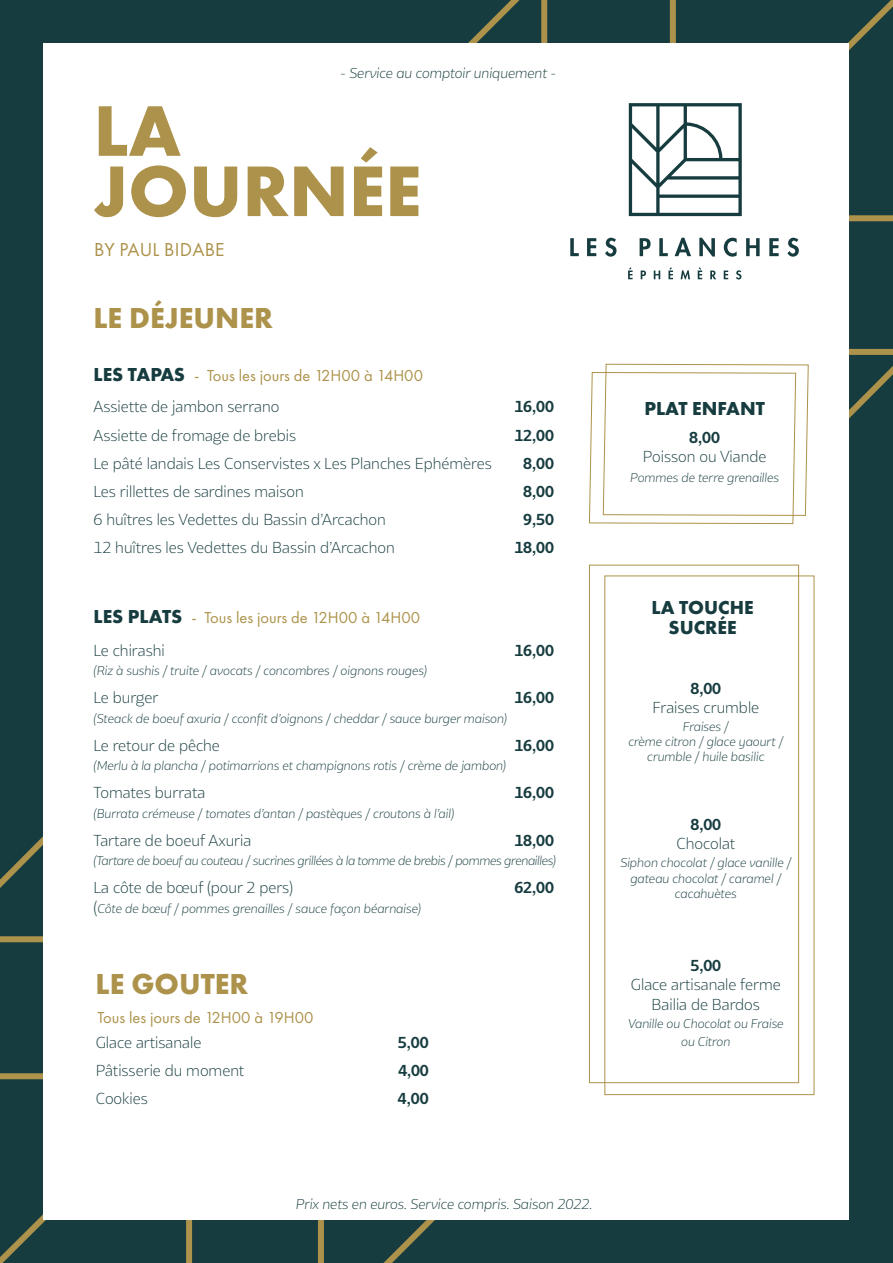
<style>
.page{position:relative;width:893px;height:1263px;background:#173c3f}
.page>*{position:absolute;margin:0;border:0;box-sizing:border-box;transform-origin:0 0}
.t1{font:700 74.25px/60.3px "Futura PT";color:#ac924a}
.t2{font:700 30px "Futura PT";color:#ac924a}
.tabs-dejeuner{font:700 19.5px/19.5px "Futura PT";color:#173c3f;text-align:center}
.t3{font:19.5px "Futura PT";letter-spacing:.01em;color:#ac924a}
.t4{font:16.5px "Futura PT";color:#ac924a}
.tabs-dejeuner-2{font:300 15px/19.5px "Bw Glenn Sans";color:#173c3f;text-align:center}
.tabs-dejeuner-3{font:700 15px "Bw Glenn Sans";color:#173c3f}
.tab-petit-dej-gouter{font:300 15px "Bw Glenn Sans";color:#173c3f}
.tab-petit-dej-gouter-2{font:700 15px "Bw Glenn Sans";color:#173c3f}
.tabs{font:italic 300 13.5px "Bw Glenn Sans";color:#173c3f}
.tabs-dejeuner-4{font:italic 300 12px/15px "Bw Glenn Sans";color:#173c3f;text-align:center}
.tabs-dejeuner-5{font:italic 300 12px "Bw Glenn Sans";letter-spacing:-.025em;color:#173c3f}
.s1{font-weight:700;font-size:19.5px;color:#173c3f}
.s2{font-style:normal;font-size:15px}
.s3{font-weight:700}
</style>
<div class="page">
<svg style="left:406px;top:0;width:487px;height:419px"></svg>
<svg style="left:538px;top:0;width:355px;height:358px"></svg>
<svg style="left:667px;top:0;width:226px;height:224px"></svg>
<svg style="left:0;top:801px;width:463px;height:462px"></svg>
<svg style="left:0;top:933px;width:327px;height:330px"></svg>
<svg style="left:0;top:1070px;width:195px;height:193px"></svg>
<div style="left:44px;top:44px;width:805px;height:1175px;background:#fff"></div>
<svg style="left:570px;top:238px;width:9px;height:18px"></svg>
<svg style="left:587px;top:238px;width:9px;height:18px"></svg>
<svg style="left:605px;top:238px;width:11px;height:19px"></svg>
<svg style="left:640px;top:238px;width:11px;height:18px"></svg>
<svg style="left:659px;top:238px;width:9px;height:18px"></svg>
<svg style="left:675px;top:238px;width:16px;height:18px"></svg>
<svg style="left:699px;top:238px;width:16px;height:18px"></svg>
<svg style="left:724px;top:238px;width:13px;height:19px"></svg>
<svg style="left:746px;top:238px;width:14px;height:18px"></svg>
<svg style="left:769px;top:238px;width:10px;height:18px"></svg>
<svg style="left:787px;top:238px;width:12px;height:19px"></svg>
<svg style="left:628px;top:267px;width:5px;height:12px"></svg>
<svg style="left:641px;top:271px;width:5px;height:8px"></svg>
<svg style="left:654px;top:271px;width:6px;height:8px"></svg>
<svg style="left:668px;top:267px;width:5px;height:12px"></svg>
<svg style="left:681px;top:270px;width:9px;height:9px"></svg>
<svg style="left:698px;top:267px;width:4px;height:12px"></svg>
<svg style="left:710px;top:271px;width:6px;height:8px"></svg>
<svg style="left:724px;top:271px;width:4px;height:8px"></svg>
<svg style="left:736px;top:270px;width:5px;height:9px"></svg>
<svg style="left:629px;top:103px;width:113px;height:113px"></svg>
<div style="left:589px;top:565px;width:210px;height:518px;border:1px solid #ac924a"></div>
<svg style="left:589px;top:363px;width:220px;height:161px"></svg>
<p class="tabs" style="left:340px;top:65px;width:218px">- Service au comptoir uniquement -</p>
<p class="t1" style="left:94px;top:99px;width:329px">LA<br>JOURNÉE</p>
<p class="t3" style="left:94px;top:238px;width:132px">BY PAUL BIDABE</p>
<p class="t2" style="left:94px;top:298px;width:181px">LE DÉJEUNER</p>
<p class="t4" style="left:94px;top:365px;width:331px"><span class="s1">LES TAPAS</span> - Tous les jours de 12H00 à 14H00</p>
<p class="tabs-dejeuner-2" style="left:94px;top:397px;width:187px">Assiette de jambon serrano</p>
<p class="tabs-dejeuner-3" style="left:514px;top:398px;width:41px">16,00</p>
<p class="tabs-dejeuner-2" style="left:94px;top:425px;width:204px">Assiette de fromage de brebis</p>
<p class="tabs-dejeuner-3" style="left:514px;top:426px;width:41px">12,00</p>
<p class="tabs-dejeuner-2" style="left:94px;top:453px;width:400px">Le pâté landais Les Conservistes x Les Planches Ephémères</p>
<p class="tabs-dejeuner-3" style="left:523px;top:454px;width:32px">8,00</p>
<p class="tabs-dejeuner-2" style="left:94px;top:481px;width:212px">Les rillettes de sardines maison</p>
<p class="tabs-dejeuner-3" style="left:523px;top:482px;width:32px">8,00</p>
<p class="tabs-dejeuner-2" style="left:94px;top:509px;width:294px">6 huîtres les Vedettes du Bassin d’Arcachon</p>
<p class="tabs-dejeuner-3" style="left:523px;top:510px;width:32px">9,50</p>
<p class="tabs-dejeuner-2" style="left:94px;top:537px;width:303px">12 huîtres les Vedettes du Bassin d’Arcachon</p>
<p class="tabs-dejeuner-3" style="left:514px;top:538px;width:41px">18,00</p>
<p class="t4" style="left:94px;top:608px;width:328px"><span class="s1">LES PLATS</span> - Tous les jours de 12H00 à 14H00</p>
<p class="tabs-dejeuner-2" style="left:94px;top:640px;width:73px">Le chirashi</p>
<p class="tabs-dejeuner-3" style="left:514px;top:641px;width:41px">16,00</p>
<p class="tabs-dejeuner-4" style="left:94px;top:663px;width:335px">(Riz à sushis / truite / avocats / concombres / oignons rouges)</p>
<p class="tabs-dejeuner-2" style="left:94px;top:688px;width:66px">Le burger</p>
<p class="tabs-dejeuner-3" style="left:514px;top:688px;width:41px">16,00</p>
<p class="tabs-dejeuner-4" style="left:94px;top:711px;width:415px">(Steack de boeuf axuria / cconfit d’oignons / cheddar / sauce burger maison)</p>
<p class="tabs-dejeuner-2" style="left:94px;top:735px;width:128px">Le retour de pêche</p>
<p class="tabs-dejeuner-3" style="left:514px;top:736px;width:41px">16,00</p>
<p class="tabs-dejeuner-4" style="left:94px;top:758px;width:414px">(Merlu à la plancha / potimarrions et champignons rotis / crème de jambon)</p>
<p class="tabs-dejeuner-2" style="left:94px;top:783px;width:113px">Tomates burrata</p>
<p class="tabs-dejeuner-3" style="left:514px;top:783px;width:41px">16,00</p>
<p class="tabs-dejeuner-4" style="left:94px;top:806px;width:362px">(Burrata crémeuse / tomates d’antan / pastèques / croutons à l’ail)</p>
<p class="tabs-dejeuner-2" style="left:94px;top:830px;width:159px">Tartare de boeuf Axuria</p>
<p class="tabs-dejeuner-3" style="left:514px;top:831px;width:41px">18,00</p>
<p class="tabs-dejeuner-5" style="left:94px;top:853px;width:464px">(Tartare de boeuf au couteau / sucrines grillées à la tomme de brebis / pommes grenailles)</p>
<p class="tabs-dejeuner-2" style="left:94px;top:878px;width:201px">La côte de bœuf (pour 2 pers)</p>
<p class="tabs-dejeuner-3" style="left:514px;top:878px;width:41px">62,00</p>
<p class="tabs-dejeuner-4" style="left:94px;top:901px;width:329px"><span class="s2">(</span>Côte de bœuf / pommes grenailles / sauce façon béarnaise)</p>
<p class="t2" style="left:96px;top:964px;width:154px">LE GOUTER</p>
<p class="t4" style="left:97px;top:1007px;width:218px">Tous les jours de 12H00 à 19H00</p>
<p class="tab-petit-dej-gouter" style="left:96px;top:1033px;width:107px">Glace artisanale</p>
<p class="tab-petit-dej-gouter-2" style="left:398px;top:1033px;width:32px">5,00</p>
<p class="tab-petit-dej-gouter" style="left:96px;top:1061px;width:150px">Pâtisserie du moment</p>
<p class="tab-petit-dej-gouter-2" style="left:398px;top:1061px;width:32px">4,00</p>
<p class="tab-petit-dej-gouter" style="left:96px;top:1089px;width:54px">Cookies</p>
<p class="tab-petit-dej-gouter-2" style="left:398px;top:1089px;width:32px">4,00</p>
<p class="tabs-dejeuner" style="left:644px;top:399px;width:122px">PLAT ENFANT</p>
<p class="tabs-dejeuner-2" style="left:643px;top:427px;width:125px"><span class="s3">8,00<br></span>Poisson ou Viande</p>
<p class="tabs-dejeuner-4" style="left:630px;top:470px;width:150px">Pommes de terre grenailles</p>
<p class="tabs-dejeuner" style="left:652px;top:598px;width:104px">LA TOUCHE<br>SUCRÉE</p>
<p class="tabs-dejeuner-2" style="left:652px;top:678px;width:108px"><span class="s3">8,00<br></span>Fraises crumble</p>
<p class="tabs-dejeuner-4" style="left:628px;top:719px;width:156px">Fraises /<br>crème citron / glace yaourt / crumble / huile basilic</p>
<p class="tabs-dejeuner-2" style="left:676px;top:815px;width:60px"><span class="s3">8,00<br></span>Chocolat</p>
<p class="tabs-dejeuner-4" style="left:620px;top:855px;width:172px">Siphon chocolat / glace vanille / gateau chocolat / caramel / cacahuètes</p>
<p class="tabs-dejeuner-2" style="left:631px;top:955px;width:151px"><span class="s3">5,00<br></span>Glace artisanale ferme<br>Bailia de Bardos</p>
<p class="tabs-dejeuner-4" style="left:628px;top:1014px;width:157px;line-height:18px">Vanille ou Chocolat ou Fraise ou Citron</p>
<p class="tabs" style="left:296px;top:1195px;width:298px">Prix nets en euros. Service compris. Saison 2022.</p>
</div>
